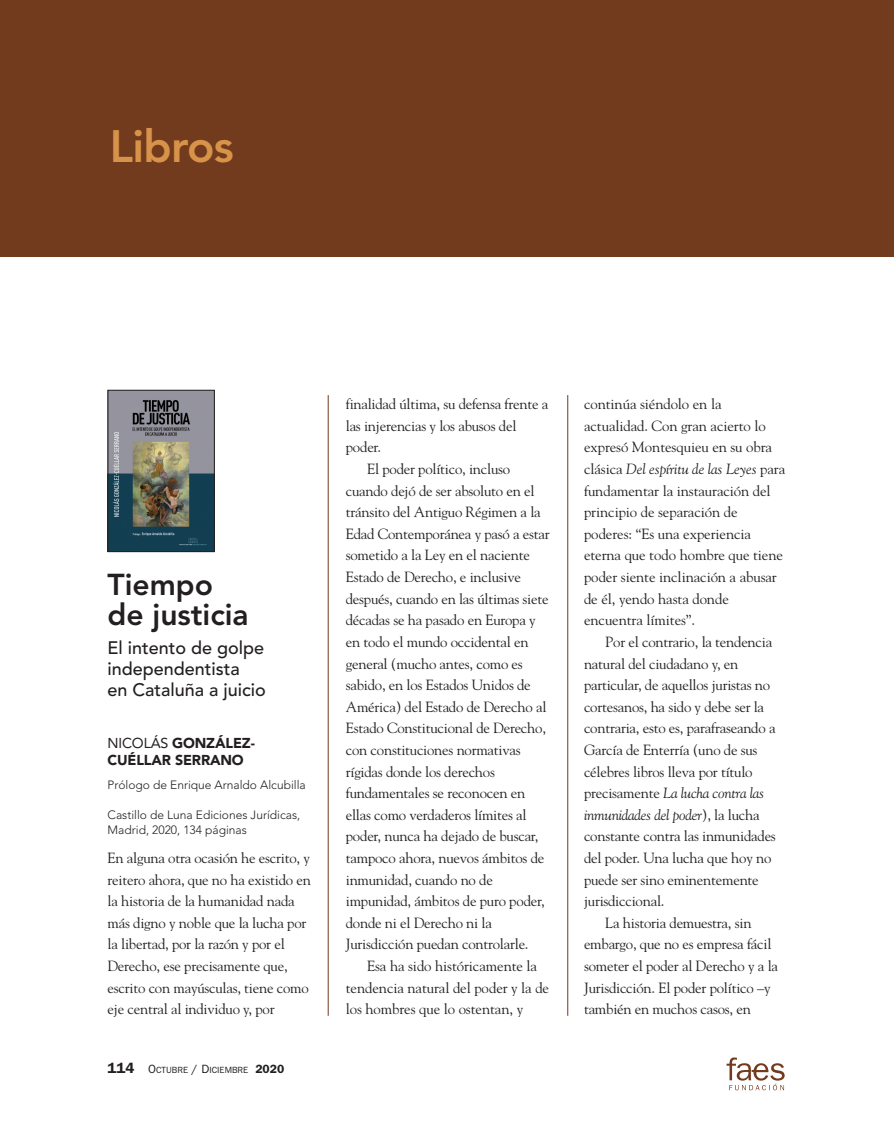
<style>
.page{position:relative;width:894px;height:1127px;background:#fff}
.page>*{position:absolute;margin:0;border:0;box-sizing:border-box;transform-origin:0 0}
.t1{font:800 45px "Avenir";letter-spacing:-.015em;color:#d7934a}
.t2{font:800 30px/30px "Avenir";color:#231f20}
.t3{font:500 18px/21px "Avenir";color:#231f20}
.t4{font:14.7px/21.6px "Goudy";letter-spacing:-.015em;color:#231f20}
.t5{font:italic 14.7px "Goudy";letter-spacing:-.015em;color:#231f20}
.t6{font:900 14.25px/17.2px "Avenir";letter-spacing:-.01em;color:#231f20}
.t7{font:300 12px/15px "Avenir";color:#231f20}
.t8{font:9px "Franklin Gothic";color:#231f20}
.s1{font-weight:400}
.s2{font-weight:600;font-size:15px}
.s3{font-size:12px}
.s4{font-weight:600;font-size:12px}
.s5{font-style:italic}
.s6{font-style:normal}
</style>
<div class="page">
<svg style="left:726px;top:1057px;width:58px;height:33px"></svg>
<hr style="left:328px;top:395px;width:1px;height:620px;background:#723b1e">
<hr style="left:567px;top:395px;width:1px;height:620px;background:#723b1e">
<div style="left:0;top:0;width:894px;height:257px;background:#723b1e"></div>
<img style="left:110px;top:392px;width:103px;height:158px">
<div style="left:108px;top:390px;width:107px;height:162px;border:1px solid #231f20"></div>
<h1 class="t1" style="left:110px;top:128px;width:126px">Libros</h1>
<h2 class="t2" style="left:108px;top:571px;width:143px">Tiempo de justicia</h2>
<p class="t3" style="left:108px;top:639px;width:160px">El intento de golpe independentista<br>en Cataluña a juicio</p>
<p class="t6" style="left:108px;top:735px;width:149px"><span class="s1">NICOLÁS</span> GONZÁLEZ-<br>CUÉLLAR SERRANO</p>
<p class="t7" style="left:108px;top:777px;width:200px">Prólogo de Enrique Arnaldo Alcubilla</p>
<p class="t7" style="left:108px;top:807px;width:194px">Castillo de Luna Ediciones Jurídicas,<br>Madrid, 2020, 134 páginas</p>
<p class="t4" style="left:108px;top:848px;width:205px">En alguna otra ocasión he escrito, y reitero ahora, que no ha existido en la historia de la humanidad nada más digno y noble que la lucha por la libertad, por la razón y por el Derecho, ese precisamente que, escrito con mayúsculas, tiene como eje central al individuo y, por</p>
<p class="t8" style="left:108px;top:1067px;width:178px"><span class="s2">114</span> <span class="s3">O</span>CTUBRE <span class="s3">/ D</span>ICIEMBRE <span class="s4">2020</span></p>
<p class="t4" style="left:346px;top:394px;width:204px">finalidad última, su defensa frente a</p>
<p class="t4" style="left:346px;top:416px;width:172px">las injerencias y los abusos del</p>
<p class="t4" style="left:346px;top:437px;width:37px">poder.</p>
<p class="t4" style="left:367px;top:459px;width:145px">El poder político, incluso</p>
<p class="t4" style="left:346px;top:481px;width:190px">cuando dejó de ser absoluto en el</p>
<p class="t4" style="left:346px;top:502px;width:196px">tránsito del Antiguo Régimen a la</p>
<p class="t4" style="left:346px;top:524px;width:205px">Edad Contemporánea y pasó a estar</p>
<p class="t4" style="left:346px;top:545px;width:186px">sometido a la Ley en el naciente</p>
<p class="t4" style="left:346px;top:567px;width:177px">Estado de Derecho, e inclusive</p>
<p class="t4" style="left:346px;top:589px;width:204px">después, cuando en las últimas siete</p>
<p class="t4" style="left:346px;top:610px;width:191px">décadas se ha pasado en Europa y</p>
<p class="t4" style="left:346px;top:632px;width:184px">en todo el mundo occidental en</p>
<p class="t4" style="left:346px;top:653px;width:178px">general (mucho antes, como es</p>
<p class="t4" style="left:346px;top:675px;width:186px">sabido, en los Estados Unidos de</p>
<p class="t4" style="left:346px;top:697px;width:202px">América) del Estado de Derecho al</p>
<p class="t4" style="left:346px;top:718px;width:202px">Estado Constitucional de Derecho,</p>
<p class="t4" style="left:346px;top:740px;width:176px">con constituciones normativas</p>
<p class="t4" style="left:346px;top:761px;width:151px">rígidas donde los derechos</p>
<p class="t4" style="left:346px;top:783px;width:181px">fundamentales se reconocen en</p>
<p class="t4" style="left:346px;top:805px;width:182px">ellas como verdaderos límites al</p>
<p class="t4" style="left:346px;top:826px;width:194px">poder, nunca ha dejado de buscar,</p>
<p class="t4" style="left:346px;top:848px;width:200px">tampoco ahora, nuevos ámbitos de</p>
<p class="t4" style="left:346px;top:869px;width:149px">inmunidad, cuando no de</p>
<p class="t4" style="left:346px;top:891px;width:200px">impunidad, ámbitos de puro poder,</p>
<p class="t4" style="left:346px;top:913px;width:148px">donde ni el Derecho ni la</p>
<p class="t4" style="left:346px;top:934px;width:184px">Jurisdicción puedan controlarle.</p>
<p class="t4" style="left:367px;top:956px;width:172px">Esa ha sido históricamente la</p>
<p class="t4" style="left:346px;top:977px;width:205px">tendencia natural del poder y la de</p>
<p class="t4" style="left:346px;top:999px;width:179px">los hombres que lo ostentan, y</p>
<p class="t4" style="left:584px;top:394px;width:203px">continúa siéndolo en la actualidad. Con gran acierto lo expresó Montesquieu en su obra clásica <span class="s5">Del espíritu de las Leyes</span> para fundamentar la instauración del principio de separación de poderes: “Es una experiencia eterna que todo hombre que tiene poder siente inclinación a abusar de él, yendo hasta donde encuentra límites”.</p>
<p class="t4" style="left:605px;top:632px;width:168px">Por el contrario, la tendencia</p>
<p class="t4" style="left:584px;top:653px;width:156px">natural del ciudadano y, en</p>
<p class="t4" style="left:584px;top:675px;width:188px">particular, de aquellos juristas no</p>
<p class="t4" style="left:584px;top:697px;width:182px">cortesanos, ha sido y debe ser la</p>
<p class="t4" style="left:584px;top:718px;width:193px">contraria, esto es, parafraseando a</p>
<p class="t4" style="left:584px;top:740px;width:175px">García de Enterría (uno de sus</p>
<p class="t4" style="left:584px;top:761px;width:170px">célebres libros lleva por título</p>
<p class="t5" style="left:584px;top:787px;width:181px"><span class="s6">precisamente</span> La lucha contra las</p>
<p class="t5" style="left:584px;top:808px;width:177px">inmunidades del poder<span class="s6">), la lucha</span></p>
<p class="t4" style="left:584px;top:826px;width:193px">constante contra las inmunidades</p>
<p class="t4" style="left:584px;top:848px;width:189px">del poder. Una lucha que hoy no</p>
<p class="t4" style="left:584px;top:869px;width:176px">puede ser sino eminentemente</p>
<p class="t4" style="left:584px;top:891px;width:82px">jurisdiccional.</p>
<p class="t4" style="left:605px;top:913px;width:148px">La historia demuestra, sin</p>
<p class="t4" style="left:584px;top:934px;width:189px">embargo, que no es empresa fácil</p>
<p class="t4" style="left:584px;top:956px;width:195px">someter el poder al Derecho y a la</p>
<p class="t4" style="left:584px;top:977px;width:188px">Jurisdicción. El poder político –y</p>
<p class="t4" style="left:584px;top:999px;width:168px">también en muchos casos, en</p>
</div>
